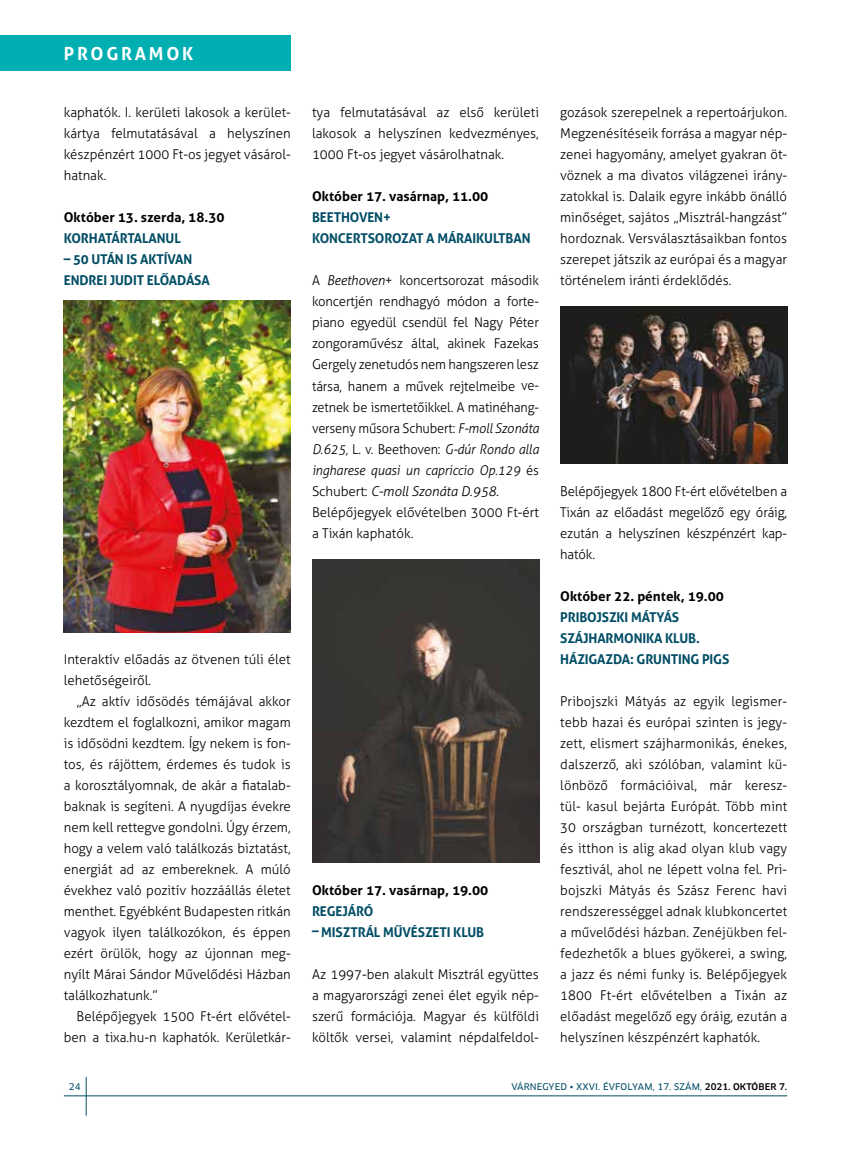
<style>
.page{position:relative;width:851px;height:1149px;background:#fff}
.page>*{position:absolute;margin:0;border:0;box-sizing:border-box;transform-origin:0 0}
.t1{font:700 18px "Aller";letter-spacing:.15em;color:#fff}
.t2{font:300 13.5px/21px "Aller";color:#000;text-align:justify}
.t3{font:700 13.5px/21px "Aller";letter-spacing:-.01em;color:#004d65}
.t4{font:700 13.5px "Aller";color:#000}
.t5{font:9px "Clan Pro News";letter-spacing:.01em;color:#004d65}
.s1{font-style:italic}
.s2{font-family:"Clan Pro";font-weight:500;color:#000}
</style>
<div class="page">
<hr style="left:86px;top:1076px;width:1px;height:39px;background:#004d65">
<hr style="left:64px;top:1095px;width:723px;height:1px;background:#004d65">
<div style="left:0;top:35px;width:291px;height:36px;background:#00afb2"></div>
<img style="left:64px;top:300px;width:227px;height:332px">
<img style="left:312px;top:559px;width:227px;height:302px">
<img style="left:560px;top:306px;width:227px;height:158px">
<h1 class="t1" style="left:64px;top:42px;width:131px">PROGRAMOK</h1>
<p class="t2" style="left:64px;top:102px;width:228px">kaphatók. I. kerületi lakosok a kerület&shy;kártya felmutatásával a helyszínen készpénzért 1000 Ft-os jegyet vásárol&shy;hatnak.</p>
<p class="t4" style="left:64px;top:209px;width:162px">Október 13. szerda, 18.30</p>
<p class="t3" style="left:64px;top:228px;width:119px">KORHATÁRTALANUL</p>
<p class="t3" style="left:64px;top:249px;width:147px">– 50 UTÁN IS AKTÍVAN<br>ENDREI JUDIT ELŐADÁSA</p>
<p class="t2" style="left:312px;top:102px;width:228px">tya felmutatásával az első kerületi lakosok a helyszínen kedvezményes, 1000 Ft-os jegyet vásárolhatnak.</p>
<p class="t4" style="left:312px;top:188px;width:178px">Október 17. vasárnap, 11.00</p>
<p class="t3" style="left:312px;top:207px;width:220px">BEETHOVEN+<br>KONCERTSOROZAT A MÁRAIKULTBAN</p>
<p class="t2" style="left:312px;top:270px;width:228px;text-align:left">A <span class="s1">Beethoven</span>+ koncertsorozat második koncertjén rendhagyó módon a forte&shy;piano egyedül csendül fel Nagy Péter zongoraművész által, akinek Fazekas Gergely zenetudós nem hangszeren lesz társa, hanem a művek rejtelmeibe ve&shy;zetnek be ismertetőikkel. A matinéhang&shy;verseny műsora Schubert: <span class="s1">F--moll Szonáta D.625,</span> L. v. Beethoven: <span class="s1">G--dúr Rondo alla ingharese quasi un capriccio Op.129</span> és Schubert: <span class="s1">C-moll Szonáta D.958.<br></span>Belépőjegyek elővételben 3000 Ft-ért a Tixán kaphatók.</p>
<p class="t2" style="left:64px;top:648px;width:228px">Interaktív előadás az ötvenen túli élet lehetőségeiről.</p>
<p class="t2" style="left:64px;top:690px;width:228px;text-indent:13px">„Az aktív idősödés témájával akkor kezdtem el foglalkozni, amikor magam is idősödni kezdtem. Így nekem is fon&shy;tos, és rájöttem, érdemes és tudok is a korosztályomnak, de akár a fiatalab&shy;baknak is segíteni. A nyugdíjas évekre nem kell rettegve gondolni. Úgy érzem, hogy a velem való találkozás biztatást, energiát ad az embereknek. A múló évekhez való pozitív hozzáállás életet menthet. Egyébként Budapesten ritkán vagyok ilyen találkozókon, és éppen ezért örülök, hogy az újonnan meg&shy;nyílt Márai Sándor Művelődési Házban találkozhatunk.”</p>
<p class="t2" style="left:64px;top:1005px;width:228px;text-align:right">Belépőjegyek 1500 Ft-ért elővétel&shy;ben a tixa.hu-n kaphatók. Kerületkár-</p>
<p class="t4" style="left:312px;top:881px;width:178px">Október 17. vasárnap, 19.00</p>
<p class="t3" style="left:312px;top:900px;width:63px">REGEJÁRÓ</p>
<p class="t3" style="left:312px;top:921px;width:174px">– MISZTRÁL MŰVÉSZETI KLUB</p>
<p class="t2" style="left:312px;top:963px;width:228px">Az 1997-ben alakult Misztrál együttes a magyarországi zenei élet egyik nép&shy;szerű formációja. Magyar és külföldi költők versei, valamint népdalfeldol-</p>
<p class="t2" style="left:560px;top:102px;width:228px">gozások szerepelnek a repertoárjukon.<br>Megzenésítéseik forrása a magyar nép&shy;zenei hagyomány, amelyet gyakran öt&shy;vöznek a ma divatos világzenei irány&shy;zatokkal is. Dalaik egyre inkább önálló minőséget, sajátos „Misztrál-hangzást” hordoznak. Versválasztásaikban fontos szerepet játszik az európai és a magyar történelem iránti érdeklődés.</p>
<p class="t2" style="left:560px;top:480px;width:228px">Belépőjegyek 1800 Ft-ért elővételben a Tixán az előadást megelőző egy óráig, ezután a helyszínen készpénzért kap&shy;hatók.</p>
<p class="t4" style="left:560px;top:587px;width:165px">Október 22. péntek, 19.00</p>
<p class="t3" style="left:560px;top:606px;width:170px">PRIBOJSZKI MÁTYÁS<br>SZÁJHARMONIKA KLUB.<br>HÁZIGAZDA: GRUNTING PIGS</p>
<p class="t2" style="left:560px;top:690px;width:228px">Pribojszki Mátyás az egyik legismer&shy;tebb hazai és európai szinten is jegy&shy;zett, elismert szájharmonikás, énekes, dalszerző, aki szólóban, valamint kü&shy;lönböző formációival, már keresz&shy;tül- kasul bejárta Európát. Több mint 30 országban turnézott, koncertezett és itthon is alig akad olyan klub vagy fesztivál, ahol ne lépett volna fel. Pri&shy;bojszki Mátyás és Szász Ferenc havi rendszerességgel adnak klubkoncertet a művelődési házban. Zenéjükben fel&shy;fedezhetők a blues gyökerei, a swing, a jazz és némi funky is. Belépőjegyek 1800 Ft-ért elővételben a Tixán az előadást megelőző egy óráig, ezután a helyszínen készpénzért kaphatók.</p>
<p class="t5" style="left:69px;top:1080px;width:13px">24</p>
<p class="t5" style="left:511px;top:1080px;width:277px">VÁRNEGYED • XXVI. ÉVFOLYAM, 17. SZÁM, <span class="s2">2021. OKTÓBER 7.</span></p>
</div>
